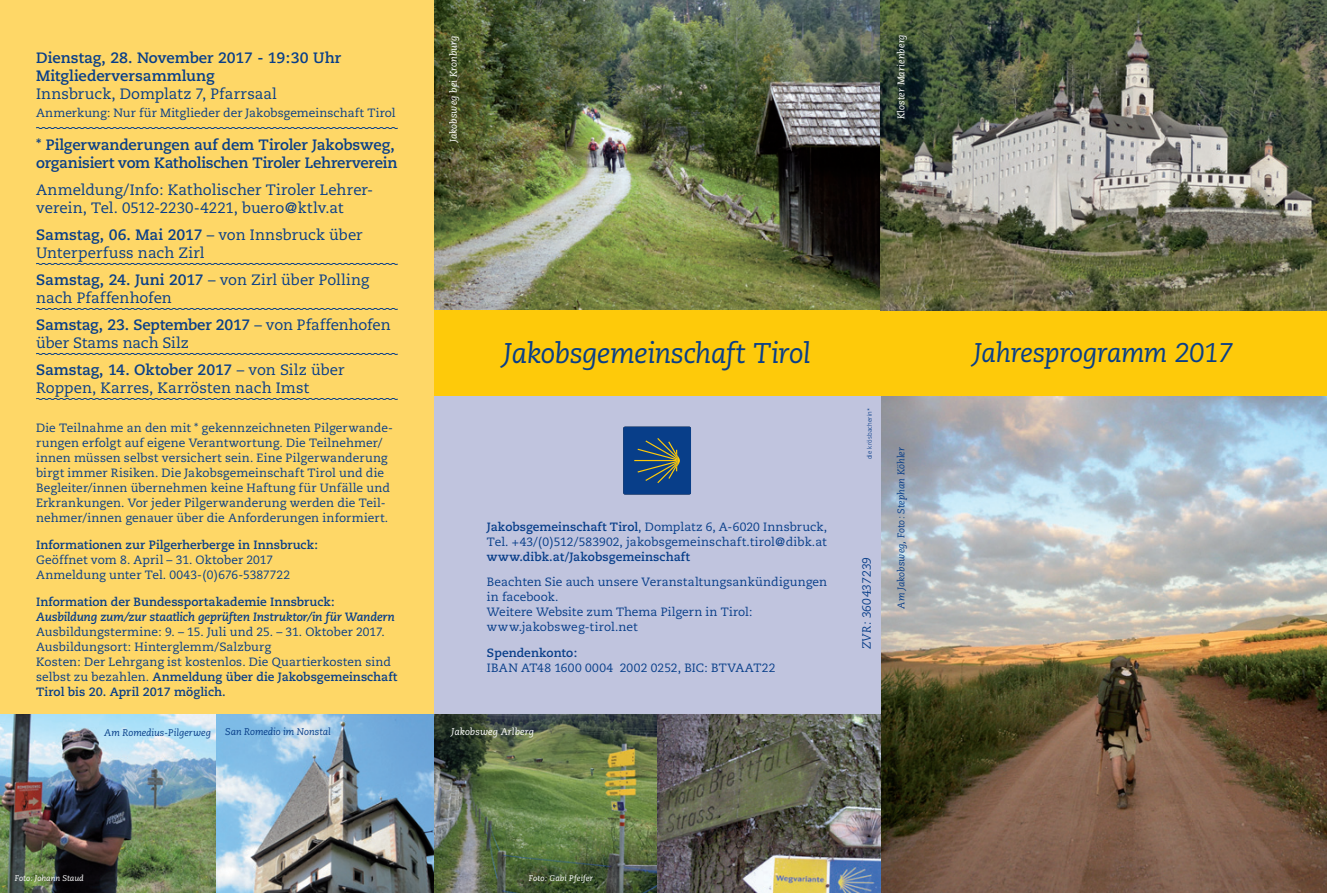
<style>
.page{position:relative;width:1327px;height:893px;background:#fff}
.page>*{position:absolute;margin:0;border:0;box-sizing:border-box;transform-origin:0 0}
.t1{font:italic 28.5px "Caecilia";letter-spacing:-.02em;color:#083e89}
.t2{font:italic 27px "Caecilia";letter-spacing:-.025em;color:#083e89}
.t3{font:15px/18px "Caecilia";color:#083e89}
.t4{font:700 15px/18px "Caecilia";letter-spacing:-.01em;color:#083e89}
.t5{font:12px/15px "Caecilia";letter-spacing:.005em;color:#083e89}
.t6{font:700 12px "Caecilia";color:#083e89}
.t7{font:italic 700 12px "Caecilia";letter-spacing:-.02em;color:#083e89}
.t8{font:italic 12px "Caecilia";letter-spacing:.015em;color:#083e89}
.t9{font:italic 9.75px "Caecilia";letter-spacing:.005em;color:#083e89}
.t10{font:italic 9.75px "Caecilia";letter-spacing:.005em;color:#fff}
.t11{font:italic 8.25px "Caecilia";letter-spacing:.005em;color:#fff}
.t12{font:300 6.75px "Zwo";letter-spacing:.02em;color:#083e89}
.s1{font-weight:700}
</style>
<div class="page">
<img style="left:880px;top:395px;width:447px;height:498px">
<div style="left:434px;top:0;width:446px;height:893px;background:#c0c4de"></div>
<img style="left:434px;top:714px;width:446px;height:179px">
<svg style="left:623px;top:427px;width:68px;height:67px;background:#1b497e"></svg>
<img style="left:434px;top:0;width:446px;height:310px">
<div style="left:434px;top:310px;width:893px;height:85px;background:#feca0a"></div>
<svg style="left:0;top:0;width:434px;height:893px;background:#e3c971"></svg>
<img style="left:880px;top:0;width:447px;height:310px">
<svg style="left:36px;top:127px;width:362px;height:2px"></svg>
<svg style="left:36px;top:263px;width:362px;height:2px"></svg>
<svg style="left:36px;top:308px;width:362px;height:2px"></svg>
<svg style="left:36px;top:353px;width:362px;height:2px"></svg>
<svg style="left:36px;top:398px;width:362px;height:2px"></svg>
<p class="t4" style="left:36px;top:49px;width:306px">Dienstag, 28. November 2017 - 19:30 Uhr<br>Mitgliederversammlung</p>
<p class="t3" style="left:36px;top:85px;width:242px">Innsbruck, Domplatz 7, Pfarrsaal</p>
<p class="t5" style="left:36px;top:105px;width:361px">Anmerkung: Nur für Mitglieder der Jakobsgemeinschaft Tirol</p>
<p class="t4" style="left:36px;top:136px;width:363px">* Pilgerwanderungen auf dem Tiroler Jakobsweg, organisiert vom Katholischen Tiroler Lehrerverein</p>
<p class="t3" style="left:36px;top:181px;width:338px">Anmeldung/Info: Katholischer Tiroler Lehrer&shy;verein, Tel. 0512-2230-4221, buero@ktlv.at</p>
<p class="t3" style="left:36px;top:226px;width:328px"><span class="s1">Samstag, 06. Mai 2017</span> – von Innsbruck über<br>Unterperfuss nach Zirl</p>
<p class="t3" style="left:36px;top:271px;width:334px"><span class="s1">Samstag, 24. Juni 2017</span> – von Zirl über Polling nach Pfaffenhofen</p>
<p class="t3" style="left:36px;top:316px;width:356px"><span class="s1">Samstag, 23. September 2017</span> – von Pfaffenhofen über Stams nach Silz</p>
<p class="t3" style="left:36px;top:361px;width:310px"><span class="s1">Samstag, 14. Oktober 2017</span> – von Silz über<br>Roppen, Karres, Karrösten nach Imst</p>
<p class="t5" style="left:36px;top:420px;width:358px">Die Teilnahme an den mit * gekennzeichneten Pilgerwande&shy;rungen erfolgt auf eigene Verantwortung. Die Teilnehmer/ innen müssen selbst versichert sein. Eine Pilgerwanderung birgt immer Risiken. Die Jakobsgemeinschaft Tirol und die Begleiter/innen übernehmen keine Haftung für Unfälle und Erkrankungen. Vor jeder Pilgerwanderung werden die Teil&shy;nehmer/innen genauer über die Anforderungen informiert.</p>
<p class="t6" style="left:36px;top:537px;width:283px">Informationen zur Pilgerherberge in Innsbruck:</p>
<p class="t5" style="left:36px;top:552px;width:255px">Geöffnet vom 8. April – 31. Oktober 2017<br>Anmeldung unter Tel. 0043-(0)676-5387722</p>
<p class="t6" style="left:36px;top:594px;width:300px">Information der Bundessportakademie Innsbruck:</p>
<p class="t7" style="left:36px;top:609px;width:360px">Ausbildung zum/zur staatlich geprüften Instruktor/in für Wandern</p>
<p class="t5" style="left:36px;top:624px;width:363px">Ausbildungstermine: 9. – 15. Juli und 25. – 31. Oktober 2017.<br>Ausbildungsort: Hinterglemm/Salzburg<br>Kosten: Der Lehrgang ist kostenlos. Die Quartierkosten sind selbst zu bezahlen. <span class="s1">Anmeldung über die Jakobsgemeinschaft Tirol bis 20. April 2017 möglich.</span></p>
<p class="t9" style="left:104px;top:727px;width:108px">Am Romedius-Pilgerweg</p>
<p class="t9" style="left:225px;top:726px;width:107px">San Romedio im Nonstal</p>
<p class="t10" style="left:448px;top:142px;width:108px;rotate:-90deg">Jakobsweg bei Kronburg</p>
<p class="t10" style="left:895px;top:119px;width:86px;rotate:-90deg">Kloster Marienberg</p>
<h1 class="t1" style="left:503px;top:337px;width:309px">Jakobsgemeinschaft Tirol</h1>
<h2 class="t2" style="left:974px;top:338px;width:261px">Jahresprogramm 2017</h2>
<p class="t5" style="left:487px;top:519px;width:342px"><span class="s1">Jakobsgemeinschaft Tirol</span>, Domplatz 6, A-6020 Innsbruck,<br>Tel. +43/(0)512/583902, jakobsgemeinschaft.tirol@dibk.at</p>
<p class="t6" style="left:487px;top:550px;width:204px">www.dibk.at/Jakobsgemeinschaft</p>
<p class="t5" style="left:487px;top:575px;width:342px">Beachten Sie auch unsere Veranstaltungsankündigungen in facebook.<br>Weitere Website zum Thema Pilgern in Tirol: www.jakobsweg-tirol.net</p>
<p class="t6" style="left:487px;top:646px;width:92px">Spendenkonto:</p>
<p class="t5" style="left:487px;top:660px;width:290px">IBAN AT48 1600 0004 2002 0252, BIC: BTVAAT22</p>
<p class="t10" style="left:451px;top:726px;width:84px">Jakobsweg Arlberg</p>
<p class="t12" style="left:866px;top:459px;width:53px;rotate:-90deg">die krösbacherin*</p>
<p class="t8" style="left:860px;top:649px;width:94px;rotate:-90deg">ZVR: 360437239</p>
<p class="t9" style="left:895px;top:609px;width:163px;rotate:-90deg">Am Jakobsweg, Foto: Stephan Köhler</p>
<p class="t11" style="left:15px;top:873px;width:70px">Foto: Johann Staud</p>
<p class="t11" style="left:529px;top:873px;width:66px">Foto: Gabi Pfeifer</p>
</div>
